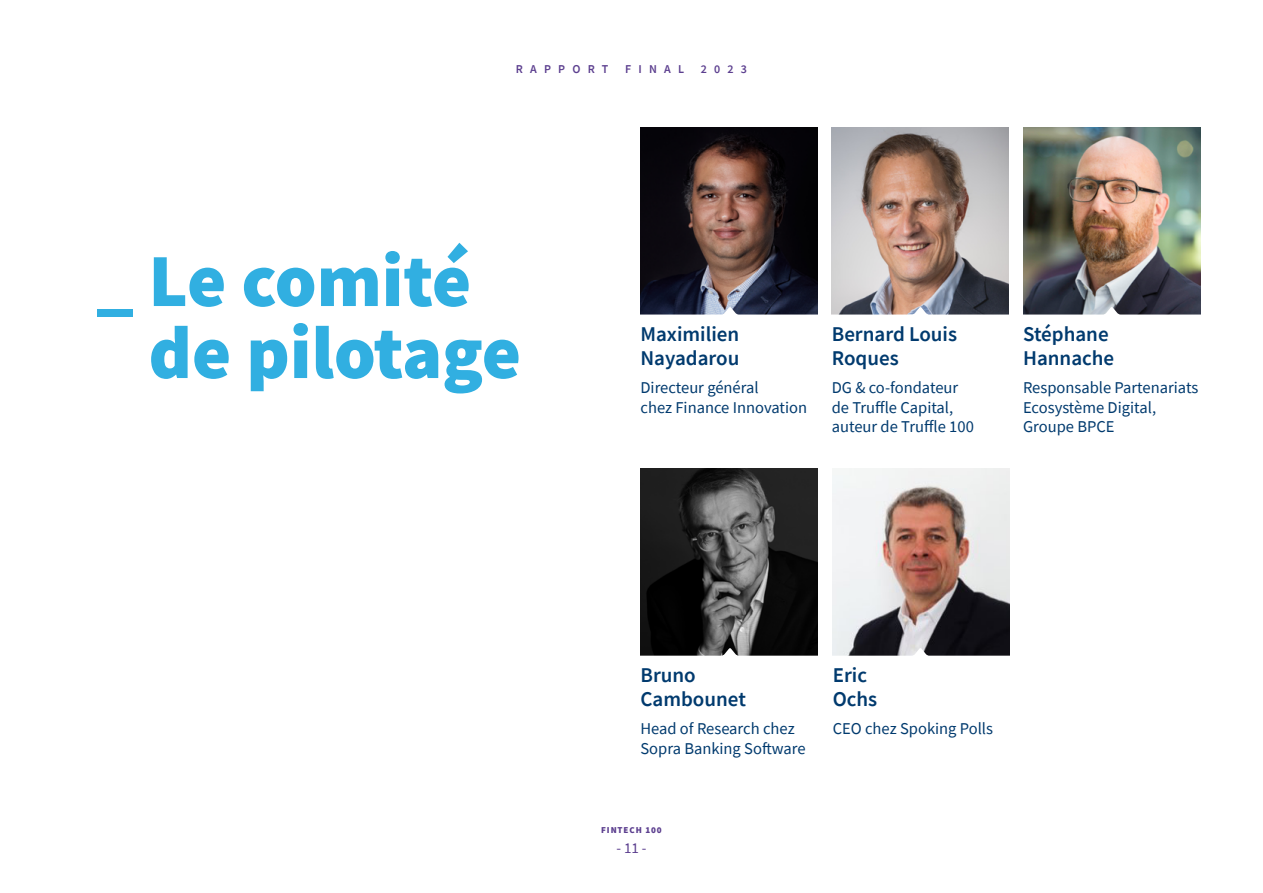
<style>
.page{position:relative;width:1263px;height:893px;background:#fff}
.page>*{position:absolute;margin:0;border:0;box-sizing:border-box;transform-origin:0 0}
.t1{font:900 75px/72px "Source Sans Pro";color:#31afe1}
.t2{font:600 21px/24px "Source Sans Pro";color:#003a6e}
.t3{font:16.5px/19.5px "Source Sans Pro";color:#003a6e}
.t4{font:15px "Source Sans Pro";color:#5c3f8f}
.t5{font:600 12px "Source Sans Pro";letter-spacing:.6em;color:#5c3f8f}
.t6{font:900 9px "Source Sans Pro";letter-spacing:.1em;color:#5c3f8f}
</style>
<div class="page">
<img style="left:640px;top:128px;width:178px;height:179px">
<img style="left:640px;top:469px;width:178px;height:179px">
<svg style="left:640px;top:307px;width:178px;height:8px"></svg>
<svg style="left:640px;top:648px;width:178px;height:8px"></svg>
<img style="left:832px;top:128px;width:177px;height:179px">
<img style="left:1023px;top:128px;width:177px;height:179px">
<img style="left:833px;top:469px;width:177px;height:179px">
<svg style="left:831px;top:307px;width:178px;height:8px"></svg>
<svg style="left:832px;top:648px;width:178px;height:8px"></svg>
<svg style="left:1023px;top:307px;width:178px;height:8px"></svg>
<p class="t5" style="left:516px;top:61px;width:94px">RAPPORT</p>
<p class="t5" style="left:625px;top:61px;width:60px">FINAL</p>
<p class="t5" style="left:701px;top:61px;width:48px">2023</p>
<h1 class="t1" style="left:148px;top:244px;width:374px;text-indent:-52px">_ Le comité de pilotage</h1>
<p class="t2" style="left:640px;top:322px;width:100px">Maximilien<br>Nayadarou</p>
<p class="t3" style="left:640px;top:378px;width:168px">Directeur général<br>chez Finance Innovation</p>
<p class="t2" style="left:832px;top:322px;width:127px">Bernard Louis<br>Roques</p>
<p class="t3" style="left:832px;top:378px;width:144px">DG &amp; co-fondateur de Truffle Capital, auteur de Truffle 100</p>
<p class="t2" style="left:1023px;top:322px;width:93px">Stéphane<br>Hannache</p>
<p class="t3" style="left:1023px;top:378px;width:177px">Responsable Partenariats<br>Ecosystème Digital,<br>Groupe BPCE</p>
<p class="t2" style="left:640px;top:663px;width:107px">Bruno<br>Cambounet</p>
<p class="t3" style="left:640px;top:719px;width:167px">Head of Research chez<br>Sopra Banking Software</p>
<p class="t6" style="left:601px;top:824px;width:62px">FINTECH 100</p>
<p class="t4" style="left:616px;top:838px;width:32px">- 11 -</p>
<p class="t2" style="left:833px;top:663px;width:46px">Eric<br>Ochs</p>
<p class="t3" style="left:833px;top:719px;width:162px">CEO chez Spoking Polls</p>
</div>
